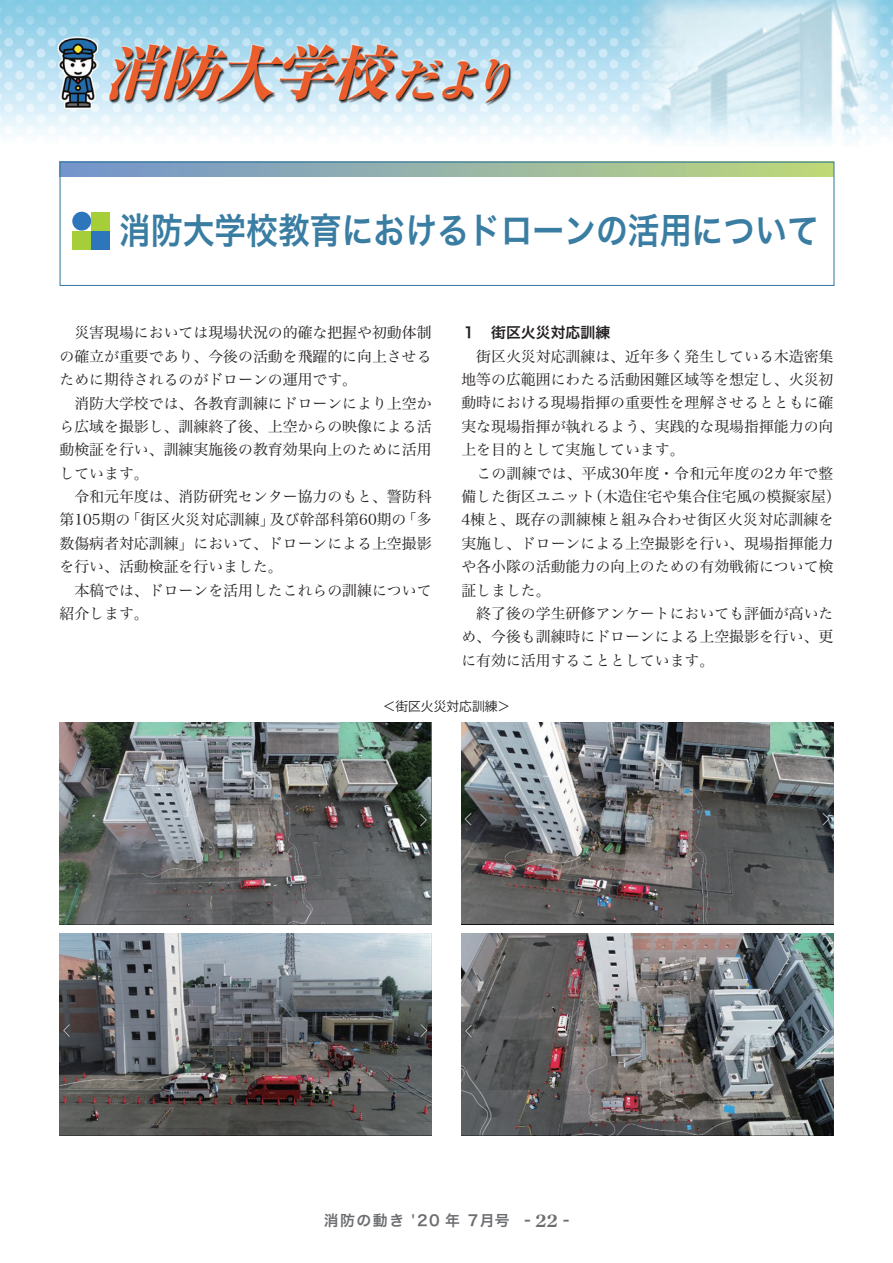
<style>
.page{position:relative;width:893px;height:1263px;background:#fff}
.page>*{position:absolute;margin:0;border:0;box-sizing:border-box;transform-origin:0 0}
.t1{font:36.15px "Hira Kaku Pro N W6";color:#3a7da2;scale:.88 1}
.t2{font:14.85px/23.4px "Hira Min Pro N W3";color:#231f20}
.t3{font:14.85px "Hira Kaku Pro W6";letter-spacing:.1em;color:#6c6d70}
.t4{font:14.85px "Hira Kaku Pro N W6";color:#231f20}
.t5{font:12.75px "Koz Go Pro";color:#231f20}
.s1{font-family:"Century Old Style Std";font-weight:700;font-size:16.95px}
</style>
<div class="page">
<svg style="left:62px;top:164px;width:770px;height:12px;background:#97b5a5"></svg>
<div style="left:72px;top:212px;width:19px;height:19px;background:#2e76bc;border-radius:50%"></div>
<div style="left:91px;top:212px;width:19px;height:19px;background:#a6ce39"></div>
<div style="left:72px;top:231px;width:19px;height:18px;background:#a6ce39"></div>
<div style="left:91px;top:231px;width:19px;height:18px;background:#2e76bc"></div>
<div style="left:60px;top:162px;width:774px;height:124px;border:1px solid #3a7da2"></div>
<img style="left:60px;top:723px;width:372px;height:202px">
<img style="left:60px;top:933px;width:372px;height:202px">
<img style="left:461px;top:723px;width:372px;height:201px">
<img style="left:461px;top:933px;width:372px;height:202px">
<img style="left:0;top:0;width:893px;height:143px">
<h1 class="t1" style="left:119px;top:198px;width:797px">消防大学校教育におけるドローンの活用について</h1>
<p class="t2" style="left:60px;top:320px;width:374px">　災害現場においては現場状況の的確な把握や初動体制の確立が重要であり、今後の活動を飛躍的に向上させるために期待されるのがドローンの運用です。<br>　消防大学校では、各教育訓練にドローンにより上空から広域を撮影し、訓練終了後、上空からの映像による活動検証を行い、訓練実施後の教育効果向上のために活用しています。<br>　令和元年度は、消防研究センター協力のもと、警防科第105期の「街区火災対応訓練」及び幹部科第60期の「多数傷病者対応訓練」において、ドローンによる上空撮影を行い、活動検証を行いました。<br>　本稿では、ドローンを活用したこれらの訓練について紹介します。</p>
<p class="t4" style="left:461px;top:319px;width:150px">１　街区火災対応訓練</p>
<p class="t2" style="left:461px;top:343px;width:381px">　街区火災対応訓練は、近年多く発生している木造密集地等の広範囲にわたる活動困難区域等を想定し、火災初動時における現場指揮の重要性を理解させるとともに確実な現場指揮が執れるよう、実践的な現場指揮能力の向上を目的として実施しています。<br>　この訓練では、平成30年度・令和元年度の2カ年で整備した街区ユニット（木造住宅や集合住宅風の模擬家屋）<br>4棟と、既存の訓練棟と組み合わせ街区火災対応訓練を実施し、ドローンによる上空撮影を行い、現場指揮能力や各小隊の活動能力の向上のための有効戦術について検証しました。<br>　終了後の学生研修アンケートにおいても評価が高いため、今後も訓練時にドローンによる上空撮影を行い、更に有効に活用することとしています。</p>
<p class="t5" style="left:383px;top:698px;width:129px">＜街区火災対応訓練＞</p>
<p class="t3" style="left:324px;top:1207px;width:247px">消防の動き '20 年 7月号 - <span class="s1">22</span> -</p>
</div>
